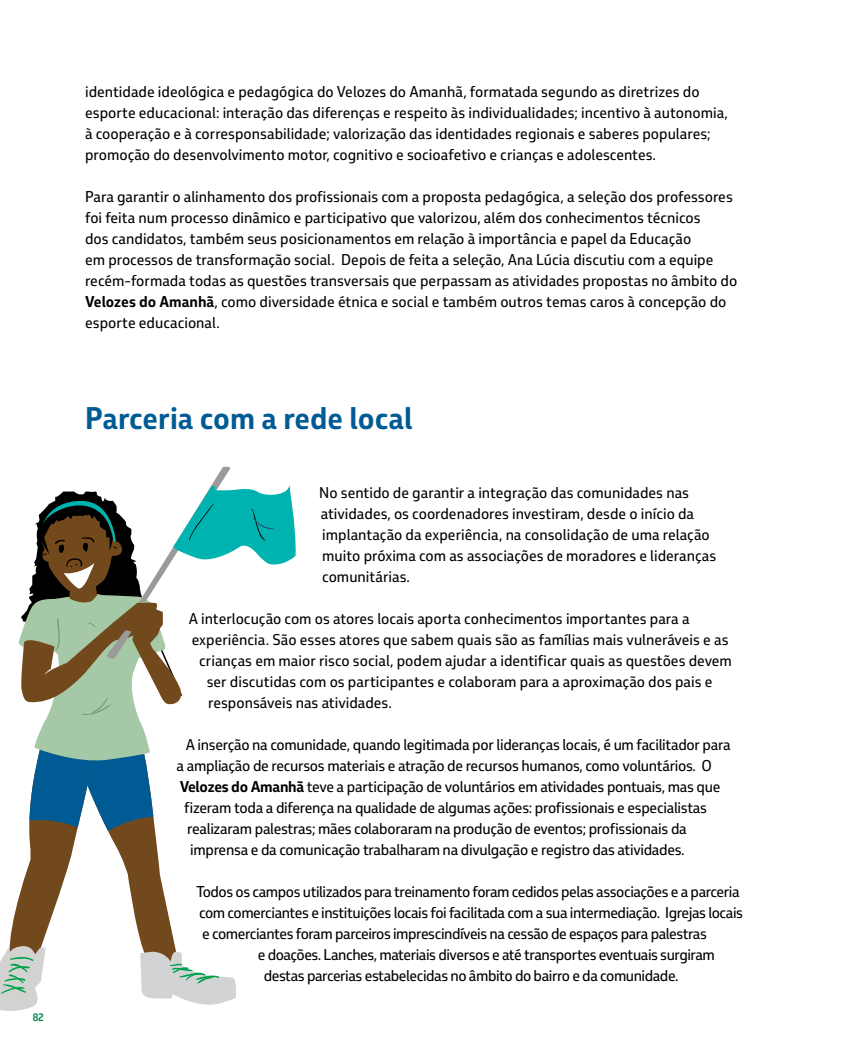
<style>
.page{position:relative;width:851px;height:1063px;background:#fff}
.page>*{position:absolute;margin:0;border:0;box-sizing:border-box;transform-origin:0 0}
.t1{font:700 30px "Petrobras Sans";color:#005b94}
.t2{font:15px/21px "Petrobras Sans";letter-spacing:-.005em;color:#000}
.t3{font:15px "Petrobras Sans";letter-spacing:-.03em;color:#000}
.t4{font:700 10.5px "Petrobras Sans";color:#008c4f}
.s1{font-weight:700}
</style>
<div class="page">
<svg style="left:0;top:466px;width:296px;height:545px"></svg>
<p class="t4" style="left:33px;top:1010px;width:13px">82</p>
<p class="t2" style="left:85px;top:81px;width:644px">identidade ideológica e pedagógica do Velozes do Amanhã, formatada segundo as diretrizes do esporte educacional: interação das diferenças e respeito às individualidades; incentivo à autonomia, à cooperação e à corresponsabilidade; valorização das identidades regionais e saberes populares; promoção do desenvolvimento motor, cognitivo e socioafetivo e crianças e adolescentes.</p>
<p class="t2" style="left:85px;top:186px;width:653px">Para garantir o alinhamento dos profissionais com a proposta pedagógica, a seleção dos professores foi feita num processo dinâmico e participativo que valorizou, além dos conhecimentos técnicos<br>dos candidatos, também seus posicionamentos em relação à importância e papel da Educação<br>em processos de transformação social. Depois de feita a seleção, Ana Lúcia discutiu com a equipe recém-formada todas as questões transversais que perpassam as atividades propostas no âmbito do <span class="s1">Velozes do Amanhã</span>, como diversidade étnica e social e também outros temas caros à concepção do esporte educacional.</p>
<h1 class="t1" style="left:85px;top:398px;width:329px">Parceria com a rede local</h1>
<p class="t2" style="left:319px;top:481px;width:398px">No sentido de garantir a integração das comunidades nas atividades, os coordenadores investiram, desde o início da implantação da experiência, na consolidação de uma relação muito próxima com as associações de moradores e lideranças comunitárias.</p>
<p class="t2" style="left:189px;top:607px;width:502px">A interlocução com os atores locais aporta conhecimentos importantes para a</p>
<p class="t2" style="left:192px;top:628px;width:538px">experiência. São esses atores que sabem quais são as famílias mais vulneráveis e as</p>
<p class="t2" style="left:199px;top:649px;width:534px">crianças em maior risco social, podem ajudar a identificar quais as questões devem</p>
<p class="t2" style="left:207px;top:670px;width:507px">ser discutidas com os participantes e colaboram para a aproximação dos pais e</p>
<p class="t2" style="left:208px;top:691px;width:185px">responsáveis nas atividades.</p>
<p class="t2" style="left:186px;top:733px;width:546px">A inserção na comunidade, quando legitimada por lideranças locais, é um facilitador para</p>
<p class="t2" style="left:177px;top:754px;width:536px">a ampliação de recursos materiais e atração de recursos humanos, como voluntários. O</p>
<p class="t2" style="left:180px;top:775px;width:542px"><span class="s1">Velozes do Amanhã</span> teve a participação de voluntários em atividades pontuais, mas que</p>
<p class="t2" style="left:184px;top:796px;width:524px">fizeram toda a diferença na qualidade de algumas ações: profissionais e especialistas</p>
<p class="t2" style="left:187px;top:817px;width:501px">realizaram palestras; mães colaboraram na produção de eventos; profissionais da</p>
<p class="t2" style="left:190px;top:838px;width:496px">imprensa e da comunicação trabalharam na divulgação e registro das atividades.</p>
<p class="t3" style="left:196px;top:882px;width:545px">Todos os campos utilizados para treinamento foram cedidos pelas associações e a parceria</p>
<p class="t3" style="left:199px;top:903px;width:545px">com comerciantes e instituições locais foi facilitada com a sua intermediação. Igrejas locais</p>
<p class="t3" style="left:202px;top:924px;width:506px">e comerciantes foram parceiros imprescindíveis na cessão de espaços para palestras</p>
<p class="t3" style="left:258px;top:945px;width:458px">e doações. Lanches, materiais diversos e até transportes eventuais surgiram</p>
<p class="t3" style="left:264px;top:966px;width:416px">destas parcerias estabelecidas no âmbito do bairro e da comunidade.</p>
</div>
